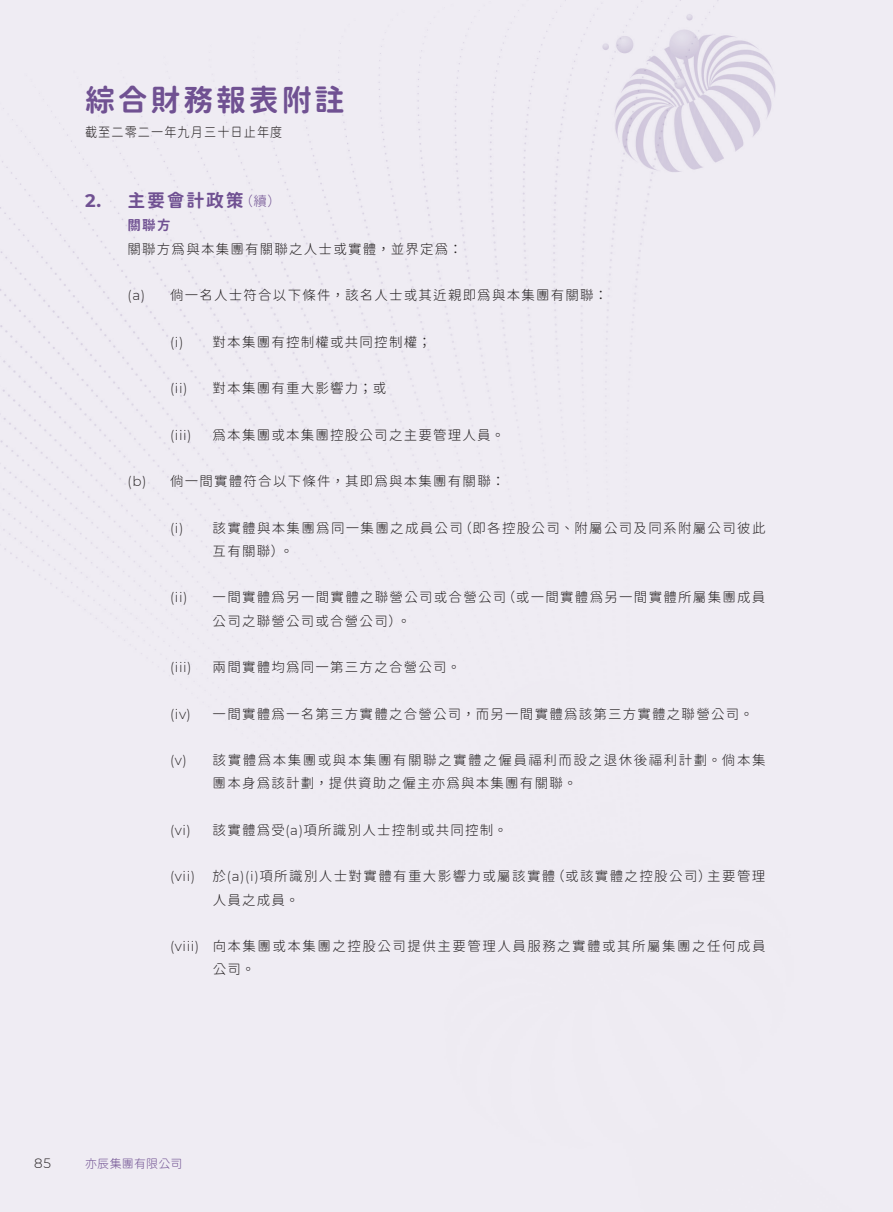
<style>
.page{position:relative;width:893px;height:1212px;background:#fff}
.page>*{position:absolute;margin:0;border:0;box-sizing:border-box;transform-origin:0 0}
.t1{font:30px "Gen Sen Rounded TW B";letter-spacing:.09em;color:#705192}
.t2{font:18px "Gen Sen Rounded TW B";letter-spacing:.09em;color:#705192}
.t3{font:700 18px "Montserrat";color:#705192}
.t4{font:13.5px "Gen Sen Rounded TW L";letter-spacing:.09em;color:#231f20}
.t5{font:300 13.5px "Montserrat";letter-spacing:.04em;color:#231f20}
.t6{font:13.5px "Gen Sen Rounded TW L";letter-spacing:.115em;color:#231f20}
.t7{font:13.5px "Gen Sen Rounded TW L";letter-spacing:.11em;color:#231f20}
.t8{font:13.5px "Gen Sen Rounded TW L";letter-spacing:.09em;color:#231f20;scale:.9 1}
.t9{font:13.5px "Gen Sen Rounded TW L";color:#705192}
.t10{font:13.5px "Gen Sen Rounded TW B";color:#705192}
.t11{font:12px "Gen Sen Rounded TW L";letter-spacing:.015em;color:#705192}
.s1{font-family:"Gen Sen Rounded JP L"}
.s2{font-family:"Montserrat";font-weight:300}
</style>
<div class="page">
<div style="left:0;top:0;width:893px;height:191px;background:#efecf3"></div>
<h1 class="t1" style="left:85px;top:84px;width:261px">綜合財務報表附註</h1>
<p class="t8" style="left:85px;top:124px;width:221px">截至二零二一年九月三十日止年度</p>
<h2 class="t3" style="left:85px;top:188px;width:18px">2.</h2>
<h2 class="t2" style="left:128px;top:190px;width:118px">主要會計政策</h2>
<p class="t9" style="left:240px;top:193px;width:43px">（續(</p>
<p class="t10" style="left:128px;top:218px;width:44px">關聯方</p>
<p class="t4" style="left:128px;top:241px;width:336px">關聯方為與本集團有關聯之人士或實體，並界定為：</p>
<p class="t4" style="left:170px;top:288px;width:439px">倘一名人士符合以下條件，該名人士或其近親<span class="s1">即</span>為與本集團有關聯：</p>
<p class="t5" style="left:128px;top:286px;width:19px">a( )</p>
<p class="t5" style="left:128px;top:472px;width:20px">b( )</p>
<p class="t5" style="left:170px;top:333px;width:15px">i( )</p>
<p class="t5" style="left:170px;top:379px;width:19px">(ii)</p>
<p class="t4" style="left:213px;top:334px;width:220px">對本集團有控制權或共同控制權;</p>
<p class="t4" style="left:213px;top:381px;width:175px">對本集團有重大影響力；或</p>
<p class="t4" style="left:213px;top:427px;width:294px">為本集團或本集團控股公司之主要管理人員。</p>
<p class="t5" style="left:170px;top:426px;width:23px">(iii)</p>
<p class="t4" style="left:170px;top:474px;width:336px">倘一間實體符合以下條件，其<span class="s1">即</span>為與本集團有關聯：</p>
<p class="t5" style="left:170px;top:519px;width:15px">i( )</p>
<p class="t5" style="left:170px;top:588px;width:19px">(ii)</p>
<p class="t5" style="left:170px;top:658px;width:23px">(iii)</p>
<p class="t5" style="left:170px;top:705px;width:22px">(iv)</p>
<p class="t5" style="left:170px;top:751px;width:18px">v( )</p>
<p class="t5" style="left:170px;top:821px;width:22px">(vi)</p>
<p class="t5" style="left:170px;top:867px;width:26px">(vii)</p>
<p class="t5" style="left:170px;top:937px;width:30px">(viii)</p>
<p class="t4" style="left:458px;top:520px;width:308px">（<span class="s1">即</span>各控股公司、附屬公司及同系附屬公司彼此</p>
<p class="t4" style="left:213px;top:520px;width:252px">該實體與本集團為同一集團之成員公司</p>
<p class="t4" style="left:213px;top:543px;width:73px">互有關聯(</p>
<p class="t4" style="left:280px;top:543px;width:15px">。</p>
<p class="t4" style="left:502px;top:590px;width:265px">（或一間實體為另一間實體所屬集團成員</p>
<p class="t4" style="left:213px;top:590px;width:295px">一間實體為另一間實體之聯營公司或合營公司</p>
<p class="t4" style="left:213px;top:613px;width:191px">公司之聯營公司或合營公司(</p>
<p class="t4" style="left:213px;top:660px;width:249px">兩間實體均為同一第三方之合營公司。</p>
<p class="t4" style="left:397px;top:613px;width:15px">。</p>
<p class="t4" style="left:213px;top:706px;width:542px">一間實體為一名第三方實體之合營公司，而另一間實體為該第三方實體之聯營公司。</p>
<p class="t6" style="left:213px;top:753px;width:554px">該實體為本集團或與本集團有關聯之實體之僱員福利而設之退休後福利計劃。倘本集</p>
<p class="t4" style="left:213px;top:776px;width:366px">團本身為該計劃，提供資助之僱主亦為與本集團有關聯。</p>
<p class="t4" style="left:213px;top:822px;width:296px">該實體為受 <span class="s2">a( )</span>項所識別人士控制或共同控制。</p>
<p class="t4" style="left:551px;top:869px;width:162px">（或該實體之控股公司）</p>
<p class="t4" style="left:707px;top:869px;width:60px">主要管理</p>
<p class="t4" style="left:213px;top:869px;width:344px">於 <span class="s2">a( )( )i</span> 項所識別人士對實體有重大影響力或屬該實體</p>
<p class="t4" style="left:213px;top:892px;width:88px">人員之成員。</p>
<p class="t7" style="left:213px;top:939px;width:554px">向本集團或本集團之控股公司提供主要管理人員服務之實體或其所屬集團之任何成員</p>
<p class="t4" style="left:213px;top:962px;width:44px">公司。</p>
<p class="t5" style="left:34px;top:1154px;width:18px">85</p>
<p class="t11" style="left:85px;top:1156px;width:99px">亦辰集團有限公司</p>
</div>
